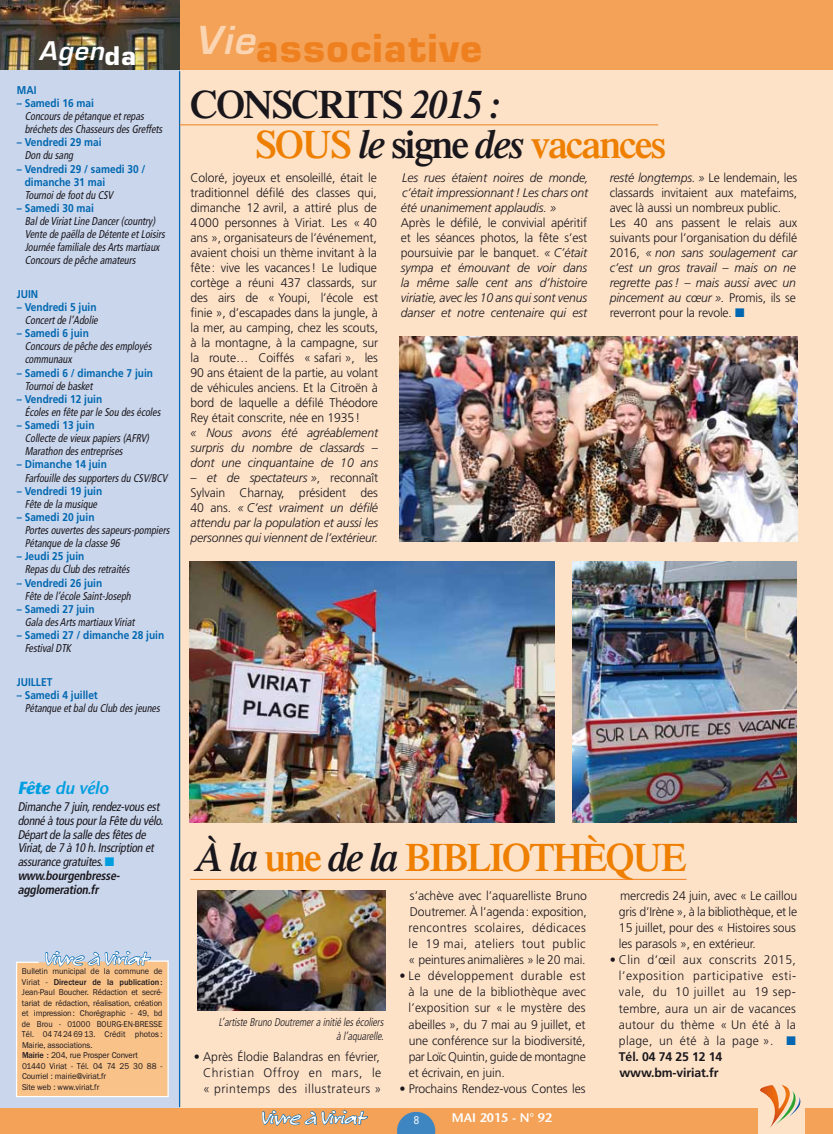
<style>
.page{position:relative;width:833px;height:1134px;background:#fff}
.page>*{position:absolute;margin:0;border:0;box-sizing:border-box;transform-origin:0 0}
.t1{font:600 39.88px/40px "Times";letter-spacing:-.04em;color:#1a171c}
.t2{font:600 39.88px "Times";letter-spacing:-.04em;color:#ee7f00}
.t3{font:700 37.5px "Eurostile";letter-spacing:.04em;color:#ee8020}
.t4{font:italic 600 25px "Eurostile";color:#fff}
.t5{font:italic 21.88px "Felt Tip Roman";color:#fff}
.t6{font:italic 600 17.5px "Stone Sans";letter-spacing:-.02em;color:#009ee0}
.t7{font:300 12.5px/15px "Frutiger";letter-spacing:-.01em;color:#1a171c;text-align:justify}
.t8{font:italic 300 12.5px/15px "Frutiger";letter-spacing:-.01em;color:#1a171c;text-align:justify}
.t9{font:300 12.5px/16.1px "Frutiger";letter-spacing:.03em;color:#1a171c}
.t10{font:italic condensed 12.5px/13.8px "Frutiger";color:#1a171c;scale:.95 1}
.t11{font:600 12.5px "Stone Sans";color:#fff}
.t12{font:italic condensed 11.25px/13.1px "Frutiger";color:#1a171c;scale:.9 1}
.t13{font:700 11.25px/13.1px "Frutiger";color:#0067b0;scale:.9 1}
.t14{font:italic 300 condensed 11.25px/13.5px "Frutiger";color:#1a171c;text-align:right;scale:.93 1}
.t15{font:11.25px "Univers";color:#fff;scale:.85 1}
.t16{font:8.75px/10.5px "Franklin Gothic";letter-spacing:-.01em;color:#1a171c;scale:.95 1}
.s1{font-weight:700;font-style:normal}
.s2{font-style:italic}
.s3{color:#ee7f00}
.s4{font-style:normal}
.s5{color:#0067b0}
.s6{font-weight:700}
.s7{color:#009ee0}
.s8{font-style:italic;color:#1a171c}
</style>
<div class="page">
<div style="left:179px;top:67px;width:654px;height:1052px;background:#fde2c8"></div>
<div style="left:0;top:68px;width:180px;height:1046px;background:#cad6ec"></div>
<div style="left:0;top:1108px;width:833px;height:26px;background:#f4a258"></div>
<div style="left:0;top:0;width:833px;height:70px;background:#f4a258"></div>
<img style="left:0;top:0;width:180px;height:70px">
<svg style="left:397px;top:1112px;width:38px;height:22px"></svg>
<svg style="left:262px;top:1110px;width:106px;height:16px"></svg>
<svg style="left:16px;top:951px;width:153px;height:147px;background:#f0c293"></svg>
<hr style="left:179px;top:71px;width:1px;height:1036px;background:#0067b0">
<img style="left:760px;top:1085px;width:40px;height:13px">
<svg style="left:758px;top:1098px;width:46px;height:36px;fill:#fde2c8"></svg>
<hr style="left:180px;top:124px;width:478px;height:1px;background:#ee8020">
<img style="left:189px;top:561px;width:366px;height:261px">
<img style="left:399px;top:337px;width:398px;height:205px">
<img style="left:572px;top:561px;width:224px;height:261px">
<hr style="left:190px;top:879px;width:496px;height:1px;background:#ee8020">
<img style="left:197px;top:890px;width:188px;height:121px">
<h3 class="t4" style="left:39px;top:35px;width:99px">Agen<span class="s1">da</span></h3>
<p class="t13" style="left:17px;top:83px;width:23px">MAI</p>
<p class="t13" style="left:17px;top:96px;width:87px">– Samedi 16 mai</p>
<p class="t12" style="left:25px;top:110px;width:157px">Concoursde pétanque etrepas bréchetsdesChasseursdesGreffets</p>
<p class="t13" style="left:17px;top:136px;width:96px">– Vendredi 29 mai</p>
<p class="t12" style="left:25px;top:149px;width:58px">Don du sang</p>
<p class="t13" style="left:25px;top:162px;width:136px;text-indent:-8px">– Vendredi 29 / samedi 30 / dimanche 31 mai</p>
<p class="t12" style="left:25px;top:188px;width:102px">Tournoide footdu CSV</p>
<p class="t13" style="left:17px;top:201px;width:87px">– Samedi 30 mai</p>
<p class="t12" style="left:25px;top:215px;width:160px">Balde ViriatLine Dancer(country)<br>Vente de paëlla de Détente etLoisirs Journée familiale desArtsmartiaux Concoursde pêche amateurs</p>
<p class="t13" style="left:17px;top:287px;width:25px">JUIN</p>
<p class="t13" style="left:17px;top:300px;width:90px">– Vendredi 5 juin</p>
<p class="t12" style="left:25px;top:314px;width:85px">Concertde l’Adolie</p>
<p class="t13" style="left:17px;top:327px;width:82px">– Samedi 6 juin</p>
<p class="t12" style="left:25px;top:340px;width:145px">Concoursde pêche desemployés communaux</p>
<p class="t13" style="left:17px;top:366px;width:153px">– Samedi 6 / dimanche 7 juin</p>
<p class="t12" style="left:25px;top:379px;width:79px">Tournoide basket</p>
<p class="t13" style="left:17px;top:392px;width:96px">– Vendredi 12 juin</p>
<p class="t12" style="left:25px;top:406px;width:155px">Écolesen fête parle Sou desécoles</p>
<p class="t13" style="left:17px;top:418px;width:88px">– Samedi 13 juin</p>
<p class="t12" style="left:25px;top:432px;width:142px">Collecte de vieuxpapiers(AFRV)<br>Marathon desentreprises</p>
<p class="t13" style="left:17px;top:458px;width:102px">– Dimanche 14 juin</p>
<p class="t12" style="left:25px;top:471px;width:162px">Farfouille dessupportersdu CSV/BCV</p>
<p class="t13" style="left:17px;top:484px;width:96px">– Vendredi 19 juin</p>
<p class="t12" style="left:25px;top:497px;width:84px">Fête de la musique</p>
<p class="t13" style="left:17px;top:510px;width:88px">– Samedi 20 juin</p>
<p class="t12" style="left:25px;top:524px;width:165px">Portesouvertesdessapeurs-pompiers<br>Pétanque de la classe 96</p>
<p class="t13" style="left:17px;top:550px;width:77px">– Jeudi 25 juin</p>
<p class="t12" style="left:25px;top:563px;width:120px">Repasdu Club desretraités</p>
<p class="t13" style="left:17px;top:576px;width:96px">– Vendredi 26 juin</p>
<p class="t12" style="left:25px;top:589px;width:122px">Fête de l’école Saint-Joseph</p>
<p class="t13" style="left:17px;top:602px;width:88px">– Samedi 27 juin</p>
<p class="t12" style="left:25px;top:616px;width:126px">Gala desArtsmartiauxViriat</p>
<p class="t13" style="left:17px;top:628px;width:165px">– Samedi 27 / dimanche 28 juin</p>
<p class="t12" style="left:25px;top:642px;width:56px">FestivalDTK</p>
<p class="t13" style="left:17px;top:675px;width:41px">JUILLET</p>
<p class="t13" style="left:17px;top:688px;width:92px">– Samedi 4 juillet</p>
<p class="t12" style="left:25px;top:701px;width:154px">Pétanque etbaldu Club desjeunes</p>
<h2 class="t3" style="left:195px;top:25px;width:288px"><sup>Vie</sup>associative</h2>
<h1 class="t1" style="left:255px;top:83px;width:412px;text-indent:-65px">CONSCRITS <span class="s2">2015 :<br></span><span class="s3">SOUS</span> <span class="s2">le</span> signe <span class="s2">des</span> <span class="s3">vacances</span></h1>
<p class="t7" style="left:190px;top:170px;width:189px">Coloré, joyeux et ensoleillé, était le traditionnel défilé des classes qui, dimanche 12 avril, a attiré plus de 4000 personnes à Viriat. Les « 40 ans », organisateurs de l’événement, avaient choisi un thème invitant à la fête: vive les vacances! Le ludique cortège a réuni 437 classards, sur des airs de « Youpi, l’école est finie », d’escapades dans la jungle, à la mer, au camping, chez les scouts, à la montagne, à la campagne, sur la route… Coiffés « safari », les 90 ans étaient de la partie, au volant de véhicules anciens. Et la Citroën à bord de laquelle a défilé Théodore Rey était conscrite, née en 1935!</p>
<p class="t8" style="left:190px;top:425px;width:189px">« Nous avons été agréablement surpris du nombre de classards – dont une cinquantaine de 10 ans</p>
<p class="t8" style="left:190px;top:470px;width:189px">– et de spectateurs »<span class="s4">, reconnaît Sylvain Charnay, président des 40 ans.</span> « C’est vraiment un défilé attendu par la population et aussi les personnes qui viennent de l’extérieur.</p>
<p class="t7" style="left:609px;top:170px;width:189px;text-align:left"><span class="s2">resté longtemps. »</span> Le lendemain, les classards invitaient aux matefaims, avec là aussi un nombreux public.<br>Les 40 ans passent le relais aux suivants pour l’organisation du défilé 2016, <span class="s2">« non sans soulagement car c’est un gros travail – mais on ne regrette pas! – mais aussi avec un pincement au cœur ».</span> Promis, ils se reverront pour la revole. <span class="s5">■</span></p>
<p class="t8" style="left:401px;top:170px;width:189px">Les rues étaient noires de monde, c’était impressionnant! Les chars ont été unanimement applaudis. »</p>
<p class="t8" style="left:401px;top:215px;width:188px"><span class="s4">Après le défilé, le convivial apéritif et les séances photos, la fête s’est poursuivie par le banquet.</span> « C’était sympa et émouvant de voir dans la même salle cent ans d’histoire viriatie, avec les 10 ans qui sont venus danser et notre centenaire qui est</p>
<h3 class="t6" style="left:18px;top:777px;width:92px"><span class="s6">Fête</span> du vélo</h3>
<p class="t10" style="left:18px;top:800px;width:157px">Dimanche7 juin,rendez-vousest donnéàtouspourlaFêtedu vélo.<br>Départdelasalledesfêtesde<br>Viriat,de7 à10 h.Inscription et assurancegratuites.<span class="s7">■ </span><span class="s6">www.bourgenbresse&shy;agglomeration.fr</span></p>
<h3 class="t5" style="left:42px;top:945px;width:116px">VivreàViriat</h3>
<p class="t16" style="left:22px;top:966px;width:149px">Bulletin municipal de la commune de Viriat - <span class="s6">Directeur de la publication :<br></span>Jean-Paul Boucher. Rédaction et secré&shy;tariat de rédaction, réalisation, création et impression: Chorégraphic - 49, bd de Brou - 01000 BOURG-EN-BRESSE Tél. 04 74 24 69 13. Crédit photos :<br>Mairie, associations.<br><span class="s6">Mairie :</span> 204, rue Prosper Convert 01440 Viriat - Tél. 04 74 25 30 88 - Courriel : mairie@viriat.fr<br>Site web : www.viriat.fr</p>
<h1 class="t2" style="left:195px;top:834px;width:493px"><span class="s8">À la</span> une <span class="s8">de la</span> BIBLIOTHÈQUE</h1>
<p class="t14" style="left:219px;top:1016px;width:182px">L’artisteBruno Doutremera initiélesécoliers à l’aquarelle.</p>
<p class="t7" style="left:203px;top:1048px;width:180px;line-height:16.1px;text-indent:-9px">• Après Élodie Balandras en février, Christian Offroy en mars, le « printemps des illustrateurs »</p>
<p class="t7" style="left:409px;top:887px;width:180px;line-height:16.1px">s’achève avec l’aquarelliste Bruno Doutremer. À l’agenda: exposition, rencontres scolaires, dédicaces le 19 mai, ateliers tout public « peintures animalières » le 20 mai.</p>
<p class="t7" style="left:409px;top:968px;width:179px;line-height:16.1px;text-indent:-9px">• Le développement durable est à la une de la bibliothèque avec l’exposition sur « le mystère des abeilles », du 7 mai au 9 juillet, et une conférence sur la biodiversité, par Loïc Quintin, guide de montagne et écrivain, en juin.</p>
<p class="t7" style="left:399px;top:1081px;width:188px">• Prochains Rendez-vous Contes les</p>
<h3 class="t5" style="left:259px;top:1104px;width:116px">VivreàViriat</h3>
<p class="t11" style="left:452px;top:1110px;width:102px">MAI 2015 - N° 92</p>
<p class="t15" style="left:414px;top:1114px;width:8px">8</p>
<p class="t7" style="left:619px;top:887px;width:180px;line-height:16.1px">mercredis 24 juin, avec « Le caillou gris d’Irène », à la bibliothèque, et le 15 juillet, pour des « Histoires sous les parasols », en extérieur.</p>
<p class="t9" style="left:619px;top:952px;width:179px;text-indent:-9px">• Clin d’œil aux conscrits 2015, l’exposition participative esti&shy;vale, du 10 juillet au 19 sep&shy;tembre, aura un air de vacances autour du thème « Un été à la plage, un été à la page ». <span class="s5">■<br></span><span class="s6">Tél. 04 74 25 12 14 www.bm-viriat.fr</span></p>
</div>
